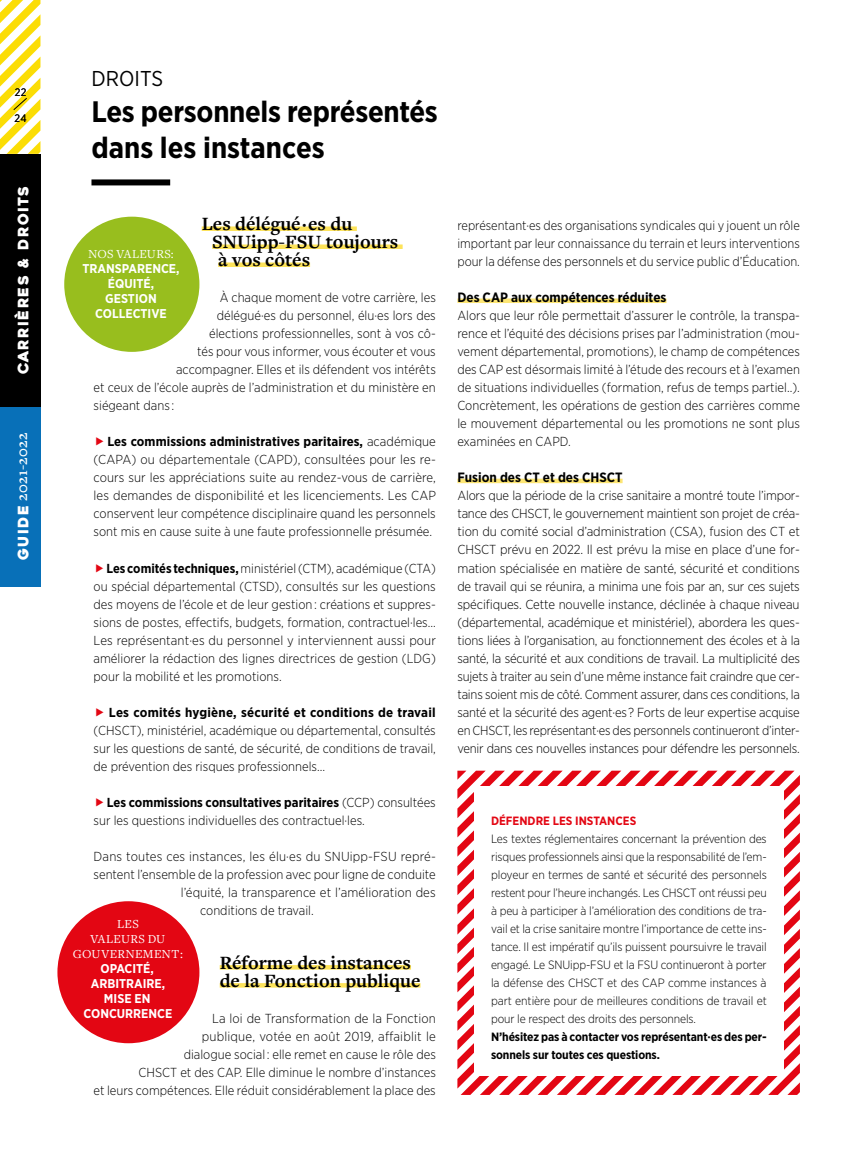
<style>
.page{position:relative;width:851px;height:1149px;background:#fff}
.page>*{position:absolute;margin:0;border:0;box-sizing:border-box;transform-origin:0 0}
.t1{font:700 29.55px/36px "Gotham Narrow";letter-spacing:-.01em;color:#000}
.t2{font:21.45px "Gotham Narrow";color:#000}
.t3{font:700 19.5px/18px "Freight Text Pro";color:#000}
.t4{font:600 15.6px "Freight Text Pro";letter-spacing:.015em;color:#fff}
.t5{font:14.4px "Heavitas";letter-spacing:.1em;color:#fff}
.t6{font:700 13.5px "Gotham Narrow";color:#000}
.t7{font:300 13.05px/18px "Gotham Narrow";color:#000;text-align:justify}
.t8{font:700 13.05px "Gotham Narrow";letter-spacing:.015em;color:#000}
.t9{font:700 12.75px/15px "Gotham Narrow";color:#fff;text-align:center}
.t10{font:12.75px/15px "Freight Text Pro";letter-spacing:.025em;color:#fff;text-align:center}
.t11{font:300 12px/18px "Gotham Narrow";letter-spacing:-.01em;color:#000;text-align:justify}
.t12{font:700 12px/18px "Gotham Narrow";letter-spacing:-.01em;color:#000}
.t13{font:700 12px "Gotham Narrow";color:#e30613}
.t14{font:10.8px "Gotham Narrow";color:#000}
.s1{font-weight:700}
</style>
<div class="page">
<div style="left:202px;top:226px;width:155px;height:5px;background:#fde35a"></div>
<div style="left:212px;top:244px;width:190px;height:5px;background:#fde35a"></div>
<div style="left:218px;top:262px;width:92px;height:5px;background:#fde35a"></div>
<svg style="left:220px;top:965px;width:191px;height:4px"></svg>
<svg style="left:220px;top:983px;width:200px;height:4px"></svg>
<div style="left:91px;top:179px;width:79px;height:6px;background:#000"></div>
<div style="left:64px;top:216px;width:135px;height:136px;background:#98be1e;border-radius:50%"></div>
<div style="left:57px;top:900px;width:142px;height:142px;background:#e30613;border-radius:50%"></div>
<div style="left:457px;top:298px;width:209px;height:5px;background:#fde674"></div>
<div style="left:457px;top:478px;width:165px;height:5px;background:#fde674"></div>
<svg style="left:457px;top:770px;width:342px;height:324px"></svg>
<div style="left:474px;top:786px;width:309px;height:289px;background:#fff"></div>
<div style="left:0;top:154px;width:41px;height:252px;background:#000"></div>
<svg style="left:0;top:0;width:40px;height:154px"></svg>
<div style="left:0;top:406px;width:41px;height:180px;background:#0870b8"></div>
<p class="t14" style="left:15px;top:85px;width:13px">22</p>
<p class="t14" style="left:15px;top:112px;width:14px">24</p>
<p class="t5" style="left:14px;top:374px;width:189px;rotate:-90deg">carrières &amp; droits</p>
<p class="t4" style="left:12px;top:560px;width:129px;rotate:-90deg"><sub>GUIDE</sub> 2021-2022</p>
<h2 class="t2" style="left:91px;top:65px;width:73px">DROITS</h2>
<h1 class="t1" style="left:91px;top:93px;width:348px">Les personnels représentés dans les instances</h1>
<h3 class="t3" style="left:202px;top:214px;width:152px">Les délégué · es du</h3>
<h3 class="t3" style="left:212px;top:232px;width:187px">SNUipp-FSU toujours</h3>
<h3 class="t3" style="left:218px;top:250px;width:93px">à vos côtés</h3>
<p class="t7" style="left:220px;top:288px;width:218px">À chaque moment de votre carrière, les</p>
<p class="t7" style="left:217px;top:306px;width:221px">délégué·es du personnel, élu·es lors des</p>
<p class="t7" style="left:209px;top:324px;width:228px">élections professionnelles, sont à vos cô-</p>
<p class="t7" style="left:197px;top:342px;width:240px">tés pour vous informer, vous écouter et vous</p>
<p class="t7" style="left:176px;top:360px;width:261px">accompagner. Elles et ils défendent vos intérêts</p>
<p class="t7" style="left:94px;top:378px;width:343px">et ceux de l’école auprès de l’administration et du ministère en</p>
<p class="t7" style="left:94px;top:396px;width:82px">siégeant dans :</p>
<p class="t7" style="left:94px;top:432px;width:344px;text-indent:14px"><span class="s1">Les commissions administratives paritaires,</span> académique (CAPA) ou départementale (CAPD), consultées pour les re&shy;cours sur les appréciations suite au rendez-vous de carrière, les demandes de disponibilité et les licenciements. Les CAP conservent leur compétence disciplinaire quand les personnels sont mis en cause suite à une faute professionnelle présumée.</p>
<p class="t7" style="left:94px;top:558px;width:344px;text-indent:13px"><span class="s1">Les comités techniques,</span> ministériel (CTM), académique (CTA) ou spécial départemental (CTSD), consultés sur les questions des moyens de l’école et de leur gestion : créations et suppres&shy;sions de postes, effectifs, budgets, formation, contractuel·les… Les représentant·es du personnel y interviennent aussi pour améliorer la rédaction des lignes directrices de gestion (LDG) pour la mobilité et les promotions.</p>
<p class="t8" style="left:109px;top:703px;width:328px">Les comités hygiène, sécurité et conditions de travail</p>
<p class="t7" style="left:94px;top:720px;width:344px">(CHSCT), ministériel, académique ou départemental, consultés sur les questions de santé, de sécurité, de conditions de travail, de prévention des risques professionnels…</p>
<p class="t7" style="left:94px;top:792px;width:344px;text-indent:13px"><span class="s1">Les commissions consultatives paritaires</span> (CCP) consultées sur les questions individuelles des contractuel·les.</p>
<p class="t7" style="left:94px;top:846px;width:344px">Dans toutes ces instances, les élu·es du SNUipp-FSU repré-</p>
<p class="t7" style="left:94px;top:864px;width:343px">sentent l’ensemble de la profession avec pour ligne de conduite</p>
<p class="t7" style="left:181px;top:882px;width:256px">l’équité, la transparence et l’amélioration des</p>
<p class="t7" style="left:200px;top:900px;width:115px">conditions de travail.</p>
<p class="t10" style="left:88px;top:246px;width:87px">NOS VALEURS:</p>
<p class="t9" style="left:82px;top:261px;width:99px">TRANSPARENCE,<br>ÉQUITÉ,<br>GESTION<br>COLLECTIVE</p>
<p class="t10" style="left:73px;top:915px;width:112px">LES<br>VALEURS DU<br>GOUVERNEMENT :</p>
<p class="t9" style="left:83px;top:960px;width:90px">OPACITÉ,<br>ARBITRAIRE,<br>MISE EN<br>CONCURRENCE</p>
<h3 class="t3" style="left:220px;top:952px;width:202px">Réforme des instances de la Fonction publique</h3>
<p class="t7" style="left:94px;top:1008px;width:344px;text-align:right">La loi de Transformation de la Fonction<br>publique, votée en août 2019, affaiblit le<br>dialogue social : elle remet en cause le rôle des<br>CHSCT et des CAP. Elle diminue le nombre d’instances<br>et leurs compétences. Elle réduit considérablement la place des</p>
<p class="t7" style="left:457px;top:216px;width:344px">représentant·es des organisations syndicales qui y jouent un rôle important par leur connaissance du terrain et leurs interventions pour la défense des personnels et du service public d’Éducation.</p>
<p class="t6" style="left:457px;top:289px;width:210px">Des CAP aux compétences réduites</p>
<p class="t7" style="left:457px;top:306px;width:344px">Alors que leur rôle permettait d’assurer le contrôle, la transpa&shy;rence et l’équité des décisions prises par l’administration (mou&shy;vement départemental, promotions), le champ de compétences des CAP est désormais limité à l’étude des recours et à l’examen de situations individuelles (formation, refus de temps partiel..).<br>Concrètement, les opérations de gestion des carrières comme le mouvement départemental ou les promotions ne sont plus examinées en CAPD.</p>
<p class="t6" style="left:457px;top:469px;width:167px">Fusion des CT et des CHSCT</p>
<p class="t7" style="left:457px;top:486px;width:344px">Alors que la période de la crise sanitaire a montré toute l’impor&shy;tance des CHSCT, le gouvernement maintient son projet de créa&shy;tion du comité social d’administration (CSA), fusion des CT et CHSCT prévu en 2022. Il est prévu la mise en place d’une for&shy;mation spécialisée en matière de santé, sécurité et conditions de travail qui se réunira, a minima une fois par an, sur ces sujets spécifiques. Cette nouvelle instance, déclinée à chaque niveau (départemental, académique et ministériel), abordera les ques&shy;tions liées à l’organisation, au fonctionnement des écoles et à la santé, la sécurité et aux conditions de travail. La multiplicité des sujets à traiter au sein d’une même instance fait craindre que cer&shy;tains soient mis de côté. Comment assurer, dans ces conditions, la santé et la sécurité des agent·es ? Forts de leur expertise acquise en CHSCT, les représentant·es des personnels continueront d’inter&shy;venir dans ces nouvelles instances pour défendre les personnels.</p>
<p class="t13" style="left:491px;top:812px;width:147px">DÉFENDRE LES INSTANCES</p>
<p class="t11" style="left:491px;top:829px;width:277px">Les textes réglementaires concernant la prévention des risques professionnels ainsi que la responsabilité de l’em&shy;ployeur en termes de santé et sécurité des personnels restent pour l’heure inchangés. Les CHSCT ont réussi peu à peu à participer à l’amélioration des conditions de tra&shy;vail et la crise sanitaire montre l’importance de cette ins&shy;tance. Il est impératif qu’ils puissent poursuivre le travail engagé. Le SNUipp-FSU et la FSU continueront à porter la défense des CHSCT et des CAP comme instances à part entière pour de meilleures conditions de travail et pour le respect des droits des personnels.</p>
<p class="t12" style="left:491px;top:1027px;width:277px">N’hésitez pas à contacter vos représentant·es des per&shy;sonnels sur toutes ces questions.</p>
</div>
